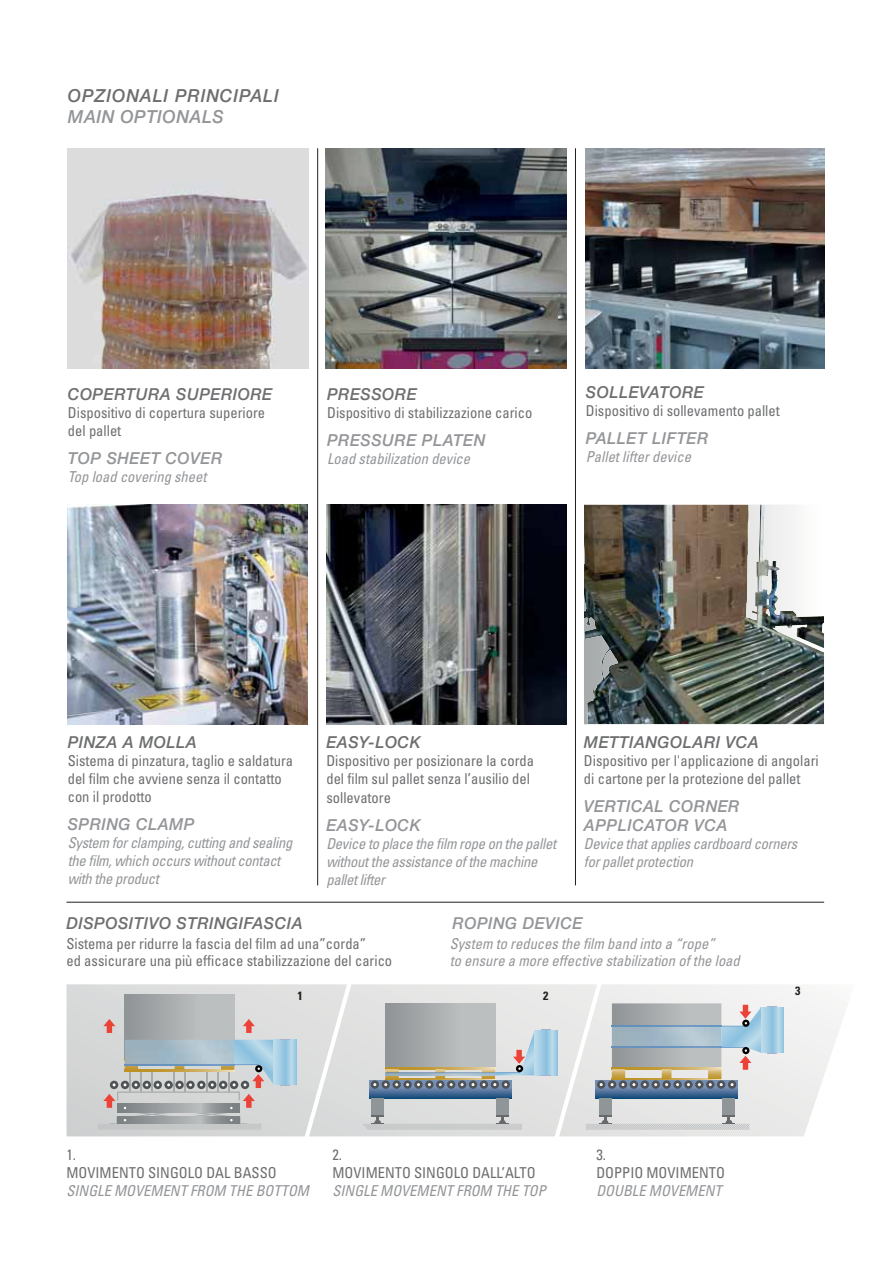
<style>
.page{position:relative;width:893px;height:1263px;background:#fff}
.page>*{position:absolute;margin:0;border:0;box-sizing:border-box;transform-origin:0 0}
.t1{font:italic 500 18px "Helvetica Neue LT Std";letter-spacing:.05em;color:#6d6e70}
.t2{font:italic 500 18px "Helvetica Neue LT Std";letter-spacing:.03em;color:#939598}
.t3{font:italic 500 16.5px/19.5px "Helvetica Neue LT Std";letter-spacing:.03em;color:#939598}
.t4{font:italic 500 16.5px "Helvetica Neue LT Std";letter-spacing:.03em;color:#6d6e70}
.t5{font:condensed 15px/18px "Univers";color:#6d6e70}
.t6{font:italic condensed 15px/18px "Univers";letter-spacing:-.02em;color:#939598}
.t7{font:italic condensed 15px/16.5px "Univers";color:#939598}
.t8{font:700 condensed 12px "Univers";color:#231f20}
</style>
<div class="page">
<img style="left:68px;top:148px;width:241px;height:220px">
<svg style="left:66px;top:984px;width:777px;height:152px"></svg>
<svg style="left:761px;top:1007px;width:22px;height:46px"></svg>
<div style="left:125px;top:994px;width:109px;height:64px;background:linear-gradient(to right,#929799,#c6c8c9)"></div>
<div style="left:274px;top:1040px;width:22px;height:45px;background:#b1d5e7"></div>
<svg style="left:280px;top:984px;width:481px;height:153px;background:#c8cccf"></svg>
<svg style="left:243px;top:1019px;width:12px;height:14px"></svg>
<svg style="left:103px;top:1019px;width:12px;height:14px"></svg>
<svg style="left:98px;top:1040px;width:176px;height:90px;background:#b7bcbe"></svg>
<img style="left:586px;top:148px;width:239px;height:220px">
<img style="left:326px;top:148px;width:241px;height:220px">
<hr style="left:317px;top:148px;width:1px;height:737px;background:#231f20">
<hr style="left:575px;top:148px;width:1px;height:737px;background:#231f20">
<img style="left:584px;top:505px;width:240px;height:219px">
<img style="left:68px;top:505px;width:240px;height:219px">
<img style="left:326px;top:505px;width:240px;height:219px">
<hr style="left:66px;top:902px;width:758px;height:1px;background:#231f20">
<p class="t1" style="left:68px;top:89px;width:212px">OPZIONALI PRINCIPALI</p>
<p class="t2" style="left:68px;top:110px;width:157px">MAIN OPTIONALS</p>
<p class="t4" style="left:68px;top:388px;width:206px">COPERTURA SUPERIORE</p>
<p class="t5" style="left:68px;top:405px;width:199px">Dispositivo di copertura superiore del pallet</p>
<p class="t3" style="left:68px;top:450px;width:156px">TOP SHEET COVER</p>
<p class="t7" style="left:68px;top:470px;width:140px">Top load covering sheet</p>
<p class="t4" style="left:327px;top:388px;width:91px">PRESSORE</p>
<p class="t5" style="left:327px;top:405px;width:207px">Dispositivo di stabilizzazione carico</p>
<p class="t3" style="left:327px;top:432px;width:160px">PRESSURE PLATEN</p>
<p class="t7" style="left:327px;top:452px;width:145px">Load stabilization device</p>
<p class="t4" style="left:586px;top:387px;width:120px">SOLLEVATORE</p>
<p class="t5" style="left:586px;top:403px;width:195px">Dispositivo di sollevamento pallet</p>
<p class="t3" style="left:586px;top:430px;width:124px">PALLET LIFTER</p>
<p class="t7" style="left:586px;top:450px;width:107px">Pallet lifter device</p>
<p class="t4" style="left:68px;top:736px;width:131px">PINZA A MOLLA</p>
<p class="t5" style="left:68px;top:753px;width:227px">Sistema di pinzatura, taglio e saldatura del film che avviene senza il contatto con il prodotto</p>
<p class="t3" style="left:68px;top:816px;width:128px">SPRING CLAMP</p>
<p class="t6" style="left:68px;top:835px;width:226px">System for clamping, cut ting and sealing the film, which occurs without contact with the product</p>
<p class="t4" style="left:66px;top:917px;width:238px">DISPOSITIVO STRINGIFASCIA</p>
<p class="t4" style="left:326px;top:736px;width:96px">EASY-LOCK</p>
<p class="t5" style="left:326px;top:753px;width:209px">Dispositivo per posizionare la corda del film sul pallet senza l’ausilio del</p>
<p class="t5" style="left:326px;top:790px;width:66px">sollevatore</p>
<p class="t3" style="left:326px;top:817px;width:96px">EASY-LOCK</p>
<p class="t6" style="left:326px;top:836px;width:231px">Device to place the film rope on the pallet without the assistance of the machine pallet lifter</p>
<p class="t3" style="left:453px;top:915px;width:131px">ROPING DEVICE</p>
<p class="t4" style="left:584px;top:736px;width:176px">METTIANGOLARI VCA</p>
<p class="t5" style="left:584px;top:753px;width:236px">Dispositivo per l'applicazione di angolari di cartone per la protezione del pallet</p>
<p class="t3" style="left:584px;top:798px;width:157px">VERTICAL CORNER<br>APPLICATOR VCA</p>
<p class="t6" style="left:584px;top:836px;width:215px">Device that applies cardboard corners for pallet protection</p>
<p class="t5" style="left:66px;top:937px;width:327px;line-height:16.5px">Sistema per ridurre la fascia del film ad una”corda”<br>ed assicurare una più efficace stabilizzazione del carico</p>
<p class="t7" style="left:450px;top:937px;width:292px">System to reduces the film band into a “rope”<br>to ensure a more effective stabilization of the load</p>
<p class="t8" style="left:298px;top:991px;width:7px">1</p>
<p class="t8" style="left:543px;top:991px;width:7px">2</p>
<p class="t8" style="left:795px;top:986px;width:7px">3</p>
<p class="t5" style="left:66px;top:1147px;width:212px">1.<br>MOVIMENTO SINGOLO DAL BASSO</p>
<p class="t7" style="left:66px;top:1184px;width:244px">SINGLE MOVEMENT FROM THE BOTTOM</p>
<p class="t5" style="left:332px;top:1147px;width:205px">2.<br>MOVIMENTO SINGOLO DALL’ALTO</p>
<p class="t7" style="left:332px;top:1184px;width:215px">SINGLE MOVEMENT FROM THE TOP</p>
<p class="t5" style="left:596px;top:1147px;width:130px">3.<br>DOPPIO MOVIMENTO</p>
<p class="t7" style="left:596px;top:1184px;width:127px">DOUBLE MOVEMENT</p>
</div>
